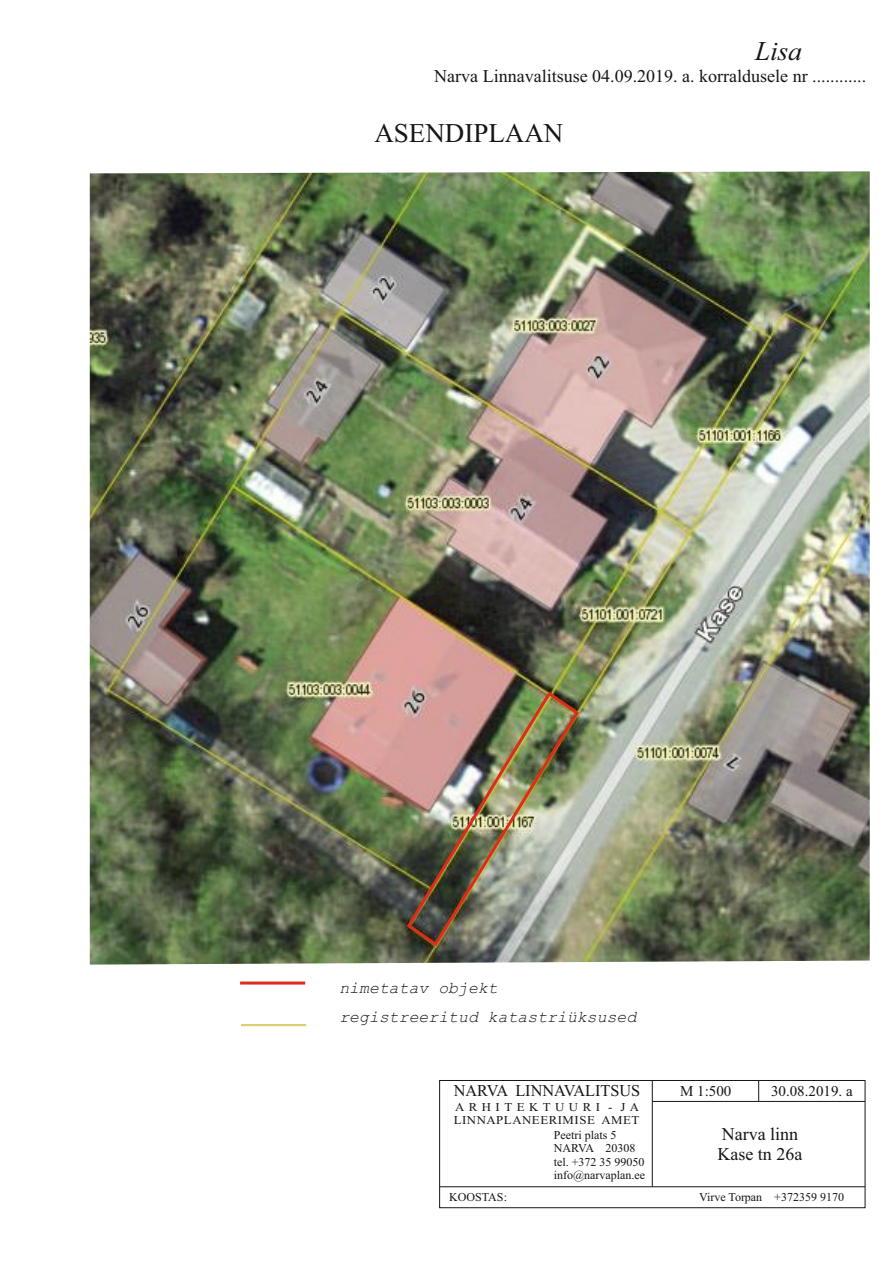
<style>
.page{position:relative;width:893px;height:1263px;background:#fff}
.page>*{position:absolute;margin:0;border:0;box-sizing:border-box;transform-origin:0 0}
.t1{font:27px "Times New Roman";color:#151616}
.t2{font:italic 27px "Times New Roman";color:#151616}
.t3{font:18px/20px "Times New Roman";color:#151616}
.t4{font:italic 16.5px/29.4px "Courier New";color:#151616}
.t5{font:16.5px "Times New Roman";color:#151616}
.t6{font:15px "Times New Roman";color:#151616}
.t7{font:12px/13.5px "Times New Roman";color:#151616}
.t8{font:12px/12.5px "Times New Roman";letter-spacing:.04em;color:#151616;scale:1.07 1}
</style>
<div class="page">
<div style="left:439px;top:1080px;width:426px;height:128px;border:1px solid #151616"></div>
<hr style="left:652px;top:1080px;width:1px;height:107px;background:#151616">
<hr style="left:440px;top:1186px;width:425px;height:1px;background:#151616">
<hr style="left:652px;top:1101px;width:213px;height:1px;background:#151616">
<svg style="left:758px;top:1080px;width:1px;height:21px"></svg>
<hr style="left:241px;top:1024px;width:65px;height:2px;background:#dace72">
<hr style="left:240px;top:981px;width:65px;height:3px;background:#dd2b1c">
<img style="left:90px;top:171px;width:780px;height:793px">
<img style="left:406px;top:689px;width:175px;height:259px">
<h1 class="t2" style="left:755px;top:41px;width:48px">Lisa</h1>
<h2 class="t3" style="left:434px;top:67px;width:433px">Narva Linnavalitsuse 04.09.2019. a. korraldusele nr ............</h2>
<h1 class="t1" style="left:374px;top:123px;width:190px">ASENDIPLAAN</h1>
<h3 class="t4" style="left:339px;top:974px;width:299px">nimetatav objekt registreeritud katastriüksused</h3>
<h3 class="t5" style="left:454px;top:1085px;width:188px">NARVA LINNAVALITSUS</h3>
<p class="t6" style="left:680px;top:1085px;width:53px">M 1:500</p>
<p class="t6" style="left:771px;top:1085px;width:83px">30.08.2019. a</p>
<p class="t8" style="left:454px;top:1102px;width:175px">ARHITEKTUURI - JA<br>LINNAPLANEERIMISE AMET</p>
<p class="t7" style="left:554px;top:1129px;width:93px">Peetri plats 5<br>NARVA 20308 tel. +372 35 99050 info@narvaplan.ee</p>
<h2 class="t3" style="left:717px;top:1125px;width:86px">Narva linn<br>Kase tn 26a</h2>
<p class="t7" style="left:449px;top:1191px;width:59px">KOOSTAS:</p>
<p class="t7" style="left:699px;top:1191px;width:146px">Virve Torpan +372359 9170</p>
</div>
